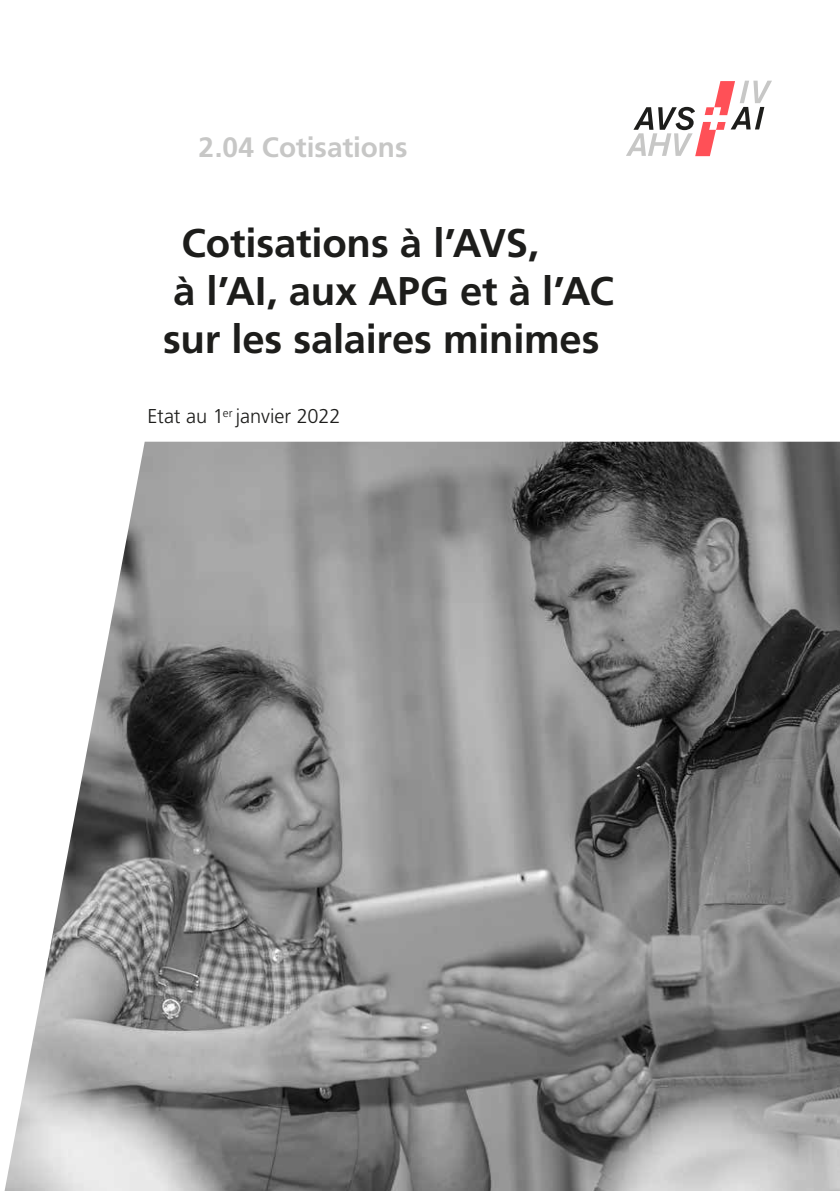
<style>
.page{position:relative;width:840px;height:1191px;background:#fff}
.page>*{position:absolute;margin:0;border:0;box-sizing:border-box;transform-origin:0 0}
.MB_Titel{font:700 40px "Frutiger LT Std";letter-spacing:-.005em;color:#1d1d1b}
.MB_Gruppe_Titelseite{font:700 28px "Frutiger LT Std";color:#c7c7c6}
.Grundtext{font:300 20px "Frutiger LT Std";letter-spacing:-.005em;color:#1d1d1b}
</style>
<div class="page">
<svg style="left:626px;top:81px;width:145px;height:75px"></svg>
<img style="left:4px;top:442px;width:835px;height:749px">
<p class="MB_Gruppe_Titelseite" style="left:198px;top:131px;width:210px">2.04 Cotisations</p>
<p class="MB_Titel" style="left:181px;top:219px;width:359px">Cotisations à l’AVS,</p>
<p class="MB_Titel" style="left:173px;top:267px;width:442px">à l’AI, aux APG et à l’AC</p>
<p class="MB_Titel" style="left:163px;top:315px;width:438px">sur les salaires minimes</p>
<p class="Grundtext" style="left:147px;top:405px;width:194px">Etat au 1<sup>er</sup> janvier 2022</p>
</div>
